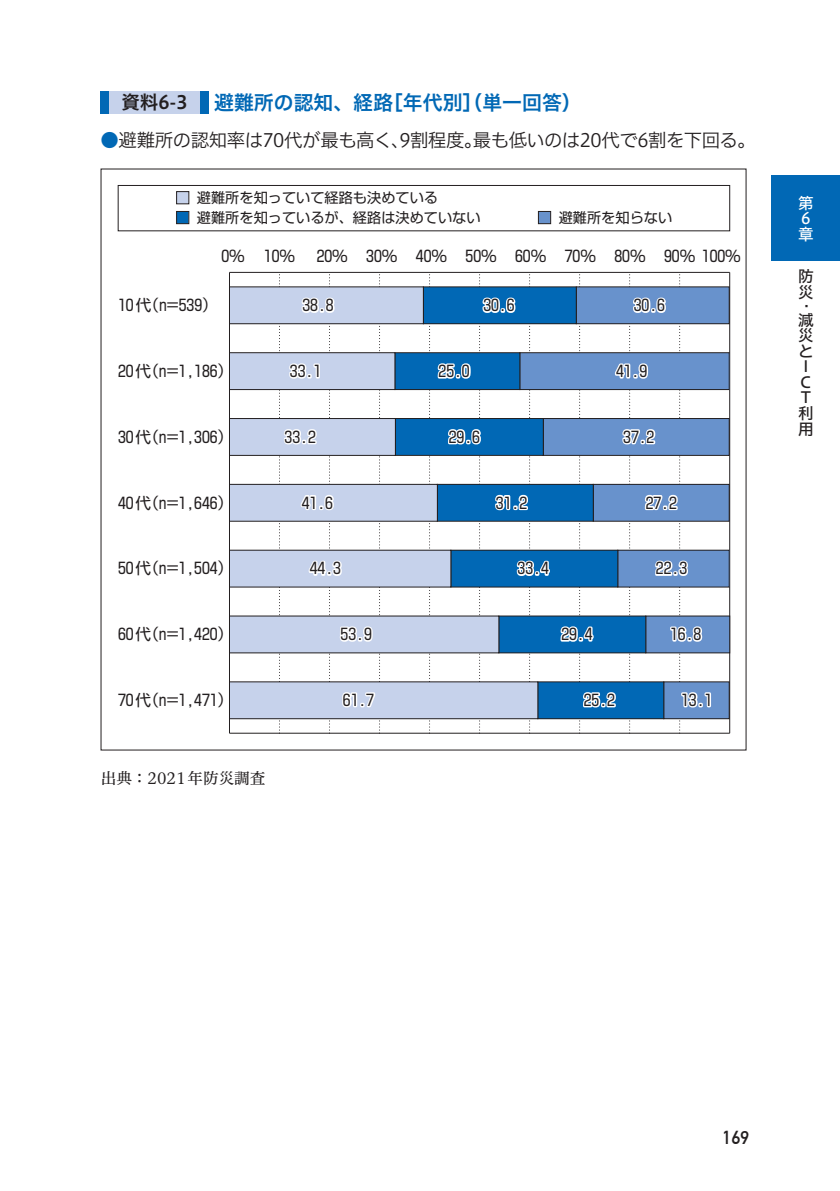
<style>
.page{position:relative;width:840px;height:1191px;background:#fff}
.page>*{position:absolute;margin:0;border:0;box-sizing:border-box;transform-origin:0 0}
.小見出し{font:19.8px "Hiragino UD Sans F Std N W6";color:#0168b5}
.本文{font:18.4px "Hiragino UD Sans F Std N W3";letter-spacing:-.025em;color:#231f20}
.資料No{font:18.4px "Hiragino UD Sans F Std N W6";color:#231f20}
.t1{font:700 18.4px "DIN Alternate";color:#231f20}
.t2{font:15.6px "Shin Go Pro";color:#231f20}
.t3{font:15.6px "Shin Go Pro";color:#030303}
.脚注{font:15.6px "Hiragino UD Serif Std N W4";color:#231f20}
.t4{font:15.6px/15.6px "Hiragino UD Sans F Std N W5";color:#231f20}
.t5{font:15.6px/15.6px "Hiragino UD Sans F Std N W5";color:#fff}
.t6{font:14.2px "Shin Go Pro";color:#231f20}
.s1{color:#0168b5}
.s2{color:#c6d2eb}
.s3{color:#6892cc}
</style>
<div class="page">
<div style="left:771px;top:176px;width:68px;height:85px;background:#0168b5"></div>
<hr style="left:229px;top:733px;width:500px;height:1px;background:#231f20">
<hr style="left:229px;top:272px;width:500px;height:1px;background:#231f20">
<hr style="left:229px;top:272px;width:1px;height:461px;background:#231f20">
<hr style="left:729px;top:272px;width:1px;height:461px;background:#231f20">
<div style="left:118px;top:185px;width:611px;height:46px;border:1px solid #231f20"></div>
<div style="left:176px;top:191px;width:13px;height:13px;border:1px solid #231f20"></div>
<div style="left:176px;top:211px;width:13px;height:13px;border:1px solid #231f20"></div>
<div style="left:538px;top:211px;width:12px;height:13px;border:1px solid #231f20"></div>
<div style="left:576px;top:287px;width:152px;height:37px;background:#6892cc"></div>
<div style="left:519px;top:353px;width:209px;height:36px;background:#6892cc"></div>
<div style="left:519px;top:352px;width:210px;height:38px;border:1px solid #231f20"></div>
<div style="left:543px;top:418px;width:185px;height:37px;background:#6892cc"></div>
<div style="left:542px;top:418px;width:187px;height:38px;border:1px solid #231f20"></div>
<div style="left:593px;top:484px;width:135px;height:37px;background:#6892cc"></div>
<div style="left:617px;top:550px;width:111px;height:37px;background:#6892cc"></div>
<div style="left:645px;top:616px;width:84px;height:37px;background:#6892cc"></div>
<div style="left:663px;top:682px;width:65px;height:36px;background:#6892cc"></div>
<div style="left:423px;top:287px;width:153px;height:37px;background:#0168b5"></div>
<div style="left:423px;top:286px;width:153px;height:38px;border:1px solid #231f20"></div>
<div style="left:394px;top:353px;width:125px;height:36px;background:#0168b5"></div>
<div style="left:394px;top:352px;width:126px;height:38px;border:1px solid #231f20"></div>
<div style="left:395px;top:418px;width:148px;height:37px;background:#0168b5"></div>
<div style="left:395px;top:418px;width:148px;height:38px;border:1px solid #231f20"></div>
<div style="left:437px;top:484px;width:156px;height:37px;background:#0168b5"></div>
<div style="left:450px;top:550px;width:167px;height:37px;background:#0168b5"></div>
<div style="left:498px;top:616px;width:147px;height:37px;background:#0168b5"></div>
<div style="left:537px;top:682px;width:126px;height:36px;background:#0168b5"></div>
<div style="left:229px;top:287px;width:194px;height:37px;background:#c6d2eb"></div>
<div style="left:229px;top:286px;width:194px;height:38px;border:1px solid #231f20"></div>
<div style="left:229px;top:353px;width:165px;height:36px;background:#c6d2eb"></div>
<div style="left:229px;top:352px;width:166px;height:38px;border:1px solid #231f20"></div>
<div style="left:229px;top:418px;width:166px;height:37px;background:#c6d2eb"></div>
<div style="left:229px;top:418px;width:166px;height:38px;border:1px solid #231f20"></div>
<div style="left:229px;top:484px;width:208px;height:37px;background:#c6d2eb"></div>
<div style="left:229px;top:484px;width:208px;height:37px;border:1px solid #231f20"></div>
<div style="left:229px;top:550px;width:221px;height:37px;background:#c6d2eb"></div>
<div style="left:229px;top:616px;width:269px;height:37px;background:#c6d2eb"></div>
<div style="left:229px;top:682px;width:308px;height:36px;background:#c6d2eb"></div>
<div style="left:229px;top:681px;width:309px;height:38px;border:1px solid #231f20"></div>
<svg style="left:279px;top:272px;width:101px;height:461px"></svg>
<svg style="left:429px;top:272px;width:122px;height:461px"></svg>
<svg style="left:558px;top:272px;width:154px;height:461px"></svg>
<div style="left:109px;top:91px;width:91px;height:22px;background:#c6d2eb"></div>
<div style="left:101px;top:91px;width:8px;height:22px;background:#0168b5"></div>
<div style="left:200px;top:91px;width:8px;height:22px;background:#0168b5"></div>
<p class="資料No" style="left:121px;top:88px;width:68px">資料6-3</p>
<p class="小見出し" style="left:214px;top:87px;width:369px">避難所の認知、経路［年代別］（単一回答）</p>
<p class="本文" style="left:100px;top:126px;width:656px"><span class="s1">●</span>避難所の認知率は70代が最も高く、9割程度。最も低いのは20代で6割を下回る。</p>
<p class="t6" style="left:175px;top:186px;width:264px"><span class="s2">■</span> 避難所を知っていて経路も決めている</p>
<p class="t6" style="left:175px;top:206px;width:498px"><span class="s1">■</span> 避難所を知っているが、経路は決めていない　　　　<span class="s3">■</span> 避難所を知らない</p>
<p class="t2" style="left:221px;top:243px;width:75px">0％ 10％</p>
<p class="t2" style="left:316px;top:243px;width:425px">20％ 30％ 40％ 50％ 60％ 70％ 80％ 90％ 100％</p>
<p class="t2" style="left:118px;top:293px;width:93px">10代（n=539)</p>
<p class="t3" style="left:302px;top:293px;width:33px">38.8</p>
<p class="t3" style="left:483px;top:293px;width:33px">30.6</p>
<p class="t3" style="left:633px;top:293px;width:33px">30.6</p>
<p class="t2" style="left:118px;top:358px;width:109px">20代（n=1,186)</p>
<p class="t3" style="left:290px;top:358px;width:33px">33.1</p>
<p class="t3" style="left:438px;top:358px;width:33px">25.0</p>
<p class="t3" style="left:615px;top:358px;width:33px">41.9</p>
<p class="t2" style="left:118px;top:424px;width:109px">30代（n=1,306)</p>
<p class="t3" style="left:284px;top:424px;width:33px">33.2</p>
<p class="t3" style="left:448px;top:424px;width:33px">29.6</p>
<p class="t3" style="left:623px;top:424px;width:33px">37.2</p>
<p class="t2" style="left:118px;top:490px;width:109px">40代（n=1,646)</p>
<p class="t3" style="left:301px;top:490px;width:33px">41.6</p>
<p class="t3" style="left:495px;top:490px;width:33px">31.2</p>
<p class="t3" style="left:645px;top:490px;width:33px">27.2</p>
<p class="t2" style="left:118px;top:556px;width:109px">50代（n=1,504)</p>
<p class="t3" style="left:309px;top:556px;width:33px">44.3</p>
<p class="t3" style="left:517px;top:556px;width:33px">33.4</p>
<p class="t3" style="left:655px;top:556px;width:33px">22.3</p>
<p class="t2" style="left:118px;top:621px;width:109px">60代（n=1,420)</p>
<p class="t3" style="left:340px;top:621px;width:33px">53.9</p>
<p class="t3" style="left:561px;top:621px;width:33px">29.4</p>
<p class="t3" style="left:669px;top:621px;width:33px">16.8</p>
<p class="t2" style="left:118px;top:687px;width:109px">70代（n=1,471)</p>
<p class="t3" style="left:343px;top:687px;width:33px">61.7</p>
<p class="t3" style="left:583px;top:687px;width:33px">25.2</p>
<p class="t3" style="left:680px;top:687px;width:33px">13.1</p>
<p class="脚注" style="left:101px;top:766px;width:166px">出典：2021年防災調査</p>
<p class="t5" style="left:797px;top:194px;width:16px">第第第</p>
<p class="t4" style="left:797px;top:268px;width:17px">防防</p>
<p class="t4" style="left:797px;top:311px;width:17px">防</p>
<p class="t4" style="left:816px;top:304px;width:6px;rotate:90deg">防</p>
<p class="t4" style="left:797px;top:326px;width:16px">防防防防防防防</p>
<p class="t1" style="left:722px;top:1124px;width:28px">169</p>
</div>
